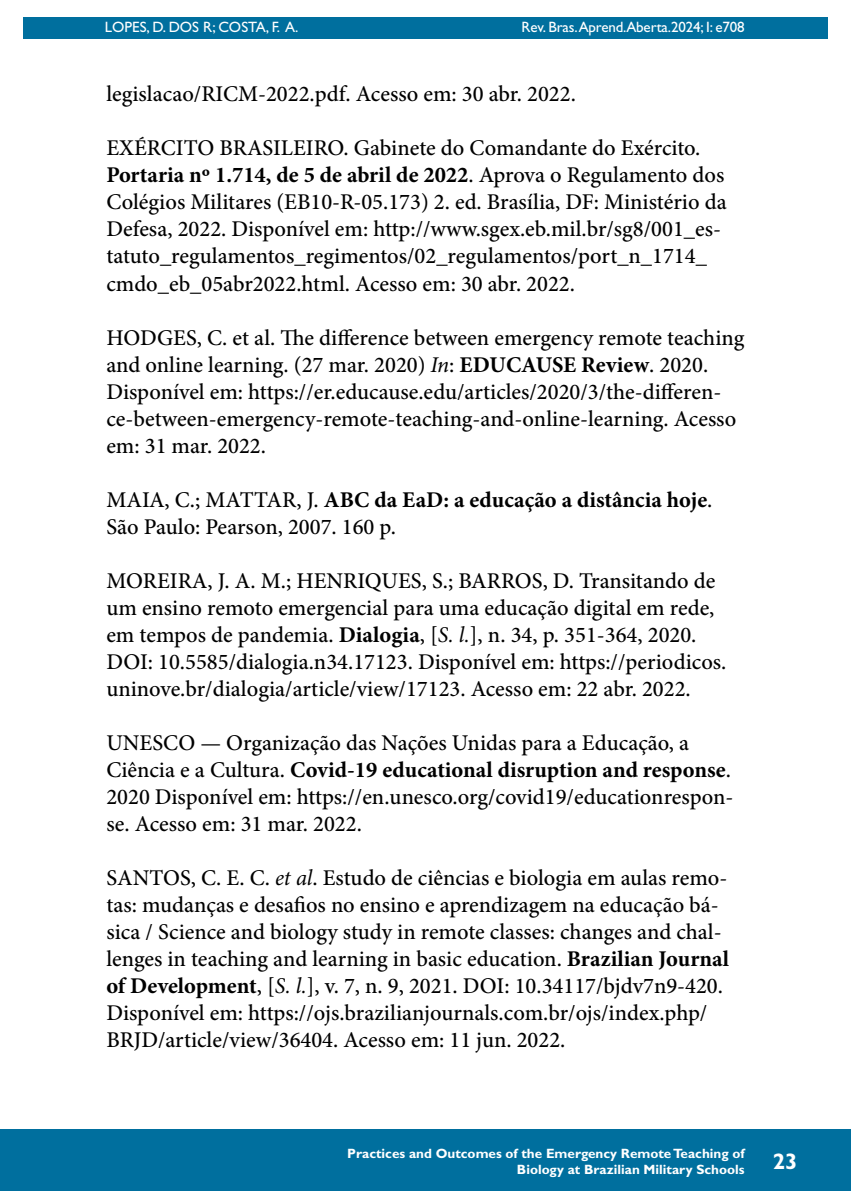
<style>
.page{position:relative;width:851px;height:1191px;background:#fff}
.page>*{position:absolute;margin:0;border:0;box-sizing:border-box;transform-origin:0 0}
.t1{font:500 22.5px/27px "Minion Pro";color:#000}
.t2{font:700 22.5px "Gill Sans Std";color:#fff}
.t3{font:15px "Gill Sans Std";letter-spacing:-.01em;color:#fff}
.t4{font:700 13.5px/16.2px "Gill Sans Std";color:#fff;text-align:right}
.s1{font-weight:700}
.s2{font-weight:400;font-style:italic}
</style>
<div class="page">
<hr style="left:104px;top:0;width:1px;height:467px;background:#006f9e">
<div style="left:23px;top:17px;width:804px;height:21px;background:#006f9e"></div>
<div style="left:0;top:1129px;width:850px;height:62px;background:#006f9e"></div>
<p class="t3" style="left:105px;top:18px;width:195px">LOPES, D. DOS R; COSTA, F. A.</p>
<p class="t3" style="left:521px;top:18px;width:224px">Rev. Bras.Aprend.Aberta.2024; I: e708</p>
<p class="t1" style="left:106px;top:81px;width:471px">legislacao/RICM-2022.pdf. Acesso em: 30 abr. 2022.</p>
<p class="t1" style="left:106px;top:135px;width:621px">EXÉRCITO BRASILEIRO. Gabinete do Comandante do Exército.<br><span class="s1">Portaria nº 1.714, de 5 de abril de 2022</span>. Aprova o Regulamento dos Colégios Militares (EB10-R-05.173) 2. ed. Brasília, DF: Ministério da Defesa, 2022. Disponível em: http://www.sgex.eb.mil.br/sg8/001_es&shy;tatuto_regulamentos_regimentos/02_regulamentos/port_n_1714_ cmdo_eb_05abr2022.html. Acesso em: 30 abr. 2022.</p>
<p class="t1" style="left:106px;top:324px;width:639px">HODGES, C. et al. The difference between emergency remote teaching and online learning. (27 mar. 2020) <span class="s2">In</span>: <span class="s1">EDUCAUSE Review</span>. 2020.<br>Disponível em: https://er.educause.edu/articles/2020/3/the-differen&shy;ce-between-emergency-remote-teaching-and-online-learning. Acesso em: 31 mar. 2022.</p>
<p class="t1" style="left:106px;top:486px;width:607px">MAIA, C.; MATTAR, J. <span class="s1">ABC da EaD: a educação a distância hoje</span>.<br>São Paulo: Pearson, 2007. 160 p.</p>
<p class="t1" style="left:106px;top:567px;width:621px">MOREIRA, J. A. M.; HENRIQUES, S.; BARROS, D. Transitando de um ensino remoto emergencial para uma educação digital em rede, em tempos de pandemia. <span class="s1">Dialogia</span>, [<span class="s2">S. l.</span>], n. 34, p. 351-364, 2020.<br>DOI: 10.5585/dialogia.n34.17123. Disponível em: https://periodicos. uninove.br/dialogia/article/view/17123. Acesso em: 22 abr. 2022.</p>
<p class="t1" style="left:106px;top:729px;width:628px">UNESCO — Organização das Nações Unidas para a Educação, a Ciência e a Cultura. <span class="s1">Covid-19 educational disruption and response</span>.<br>2020 Disponível em: https://en.unesco.org/covid19/educationrespon&shy;se. Acesso em: 31 mar. 2022.</p>
<p class="t1" style="left:106px;top:864px;width:624px">SANTOS, C. E. C. <span class="s2">et al</span>. Estudo de ciências e biologia em aulas remo&shy;tas: mudanças e desafios no ensino e aprendizagem na educação bá&shy;sica / Science and biology study in remote classes: changes and chal&shy;lenges in teaching and learning in basic education. <span class="s1">Brazilian Journal of Development</span>, [<span class="s2">S. l.</span>], v. 7, n. 9, 2021. DOI: 10.34117/bjdv7n9-420.<br>Disponível em: https://ojs.brazilianjournals.com.br/ojs/index.php/ BRJD/article/view/36404. Acesso em: 11 jun. 2022.</p>
<p class="t4" style="left:347px;top:1145px;width:399px">Practices and Outcomes of the Emergency Remote Teaching of<br>Biology at Brazilian Military Schools</p>
<p class="t2" style="left:772px;top:1148px;width:26px">23</p>
</div>
